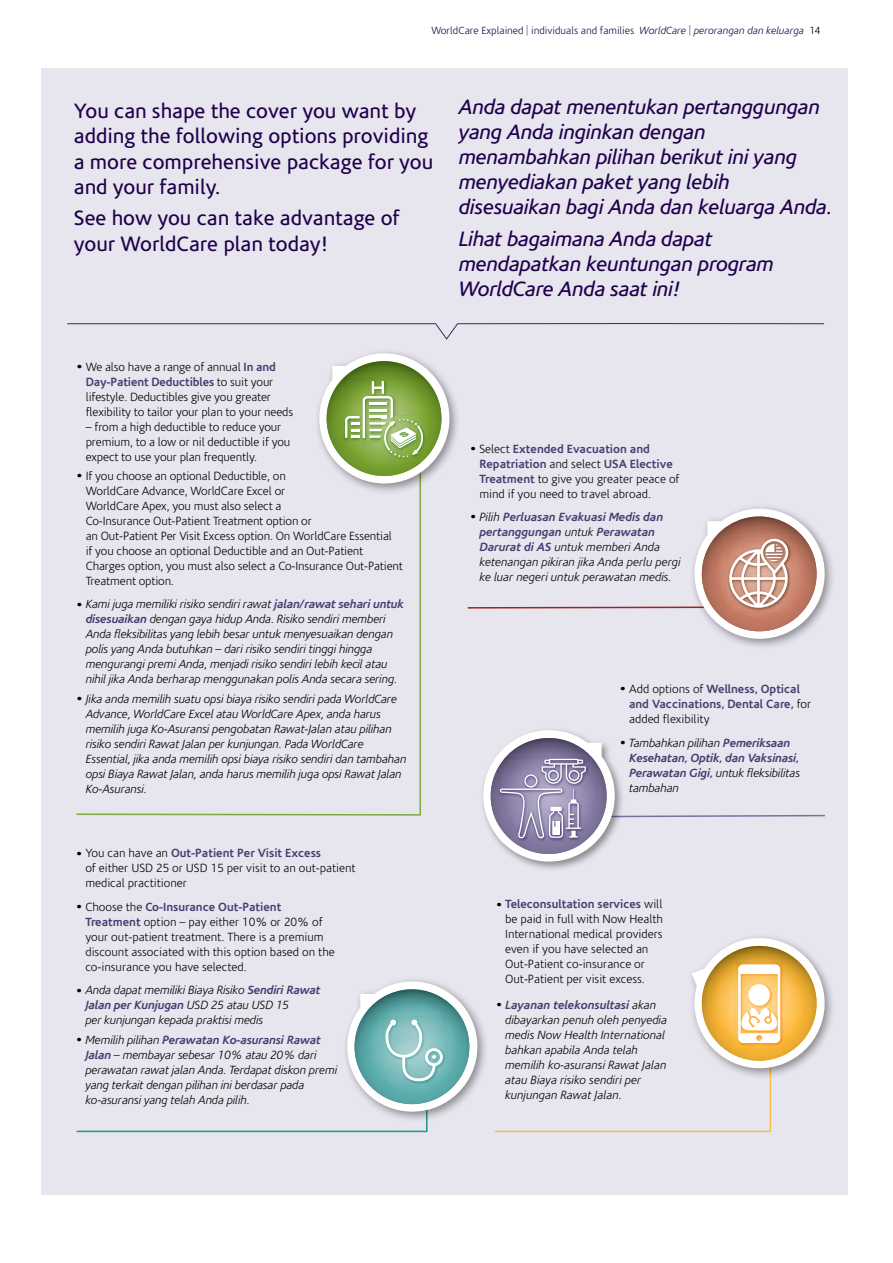
<style>
.page{position:relative;width:893px;height:1263px;background:#fff}
.page>*{position:absolute;margin:0;border:0;box-sizing:border-box;transform-origin:0 0}
.t1{font:italic 21px/25.2px "Corisande";letter-spacing:-.01em;color:#1f004b}
.t2{font:21px/25.2px "Corisande";color:#1f004b}
.t3{font:italic 300 12px/15px "Corisande";letter-spacing:-.01em;color:#000}
.t4{font:300 12px/15px "Corisande";letter-spacing:-.01em;color:#000}
.t5{font:italic 700 12px/15px "Corisande";letter-spacing:-.01em;color:#4b3c71}
.t6{font:700 12px/15px "Corisande";color:#4b3c71}
.t7{font:300 10.5px "Corisande";color:#1f004b}
.s1{color:#7c6a55}
.s2{font-style:italic}
.s3{font-style:italic;color:#7c6a55}
.s4{color:#000}
.s5{font-size:18px}
.s6{font-weight:700;color:#4b3c71}
.s7{font-style:normal;font-size:18px}
.s8{font-weight:300;font-size:18px;color:#000}
.s9{font-weight:300;color:#000}
</style>
<div class="page">
<div style="left:41px;top:68px;width:807px;height:1127px;background:#e7e5ee"></div>
<svg style="left:76px;top:495px;width:345px;height:321px"></svg>
<div style="left:342px;top:976px;width:147px;height:147px;background:#000;opacity:.4"></div>
<svg style="left:76px;top:981px;width:401px;height:152px"></svg>
<div style="left:689px;top:503px;width:147px;height:147px;background:#000;opacity:.4"></div>
<svg style="left:467px;top:509px;width:358px;height:130px"></svg>
<div style="left:479px;top:726px;width:146px;height:145px;background:#000;opacity:.4"></div>
<svg style="left:483px;top:730px;width:342px;height:131px"></svg>
<svg style="left:67px;top:323px;width:758px;height:17px"></svg>
<div style="left:314px;top:348px;width:147px;height:147px;background:#000;opacity:.4"></div>
<svg style="left:319px;top:353px;width:130px;height:130px"></svg>
<svg style="left:494px;top:936px;width:339px;height:197px"></svg>
<div style="left:748px;top:984px;width:22px;height:22px;background:#fff;border-radius:50%"></div>
<p class="t7" style="left:431px;top:25px;width:391px">WorldCare Explained <span class="s1">|</span> individuals and families <span class="s2">WorldCare</span> <span class="s3">|</span> <span class="s2">perorangan dan keluarga</span> <span class="s4">14</span></p>
<h1 class="t2" style="left:74px;top:99px;width:361px">You can shape the cover you want by adding the following options providing a more comprehensive package for you and your family.</h1>
<h1 class="t2" style="left:74px;top:206px;width:327px">See how you can take advantage of your WorldCare plan today!</h1>
<h1 class="t1" style="left:459px;top:94px;width:375px">Anda dapat menentukan pertanggungan yang Anda inginkan dengan menambahkan pilihan berikut ini yang menyediakan paket yang lebih disesuaikan bagi Anda dan keluarga Anda.</h1>
<h1 class="t1" style="left:459px;top:227px;width:317px">Lihat bagaimana Anda dapat mendapatkan keuntungan program<br>WorldCare Anda saat ini!</h1>
<p class="t4" style="left:86px;top:359px;width:209px;text-indent:-10px"><span class="s5">•</span>We also have a range of annual <span class="s6">In and Day-Patient Deductibles</span> to suit your lifestyle. Deductibles give you greater flexibility to tailor your plan to your needs</p>
<p class="t4" style="left:86px;top:419px;width:206px">– from a high deductible to reduce your premium, to a low or nil deductible if you expect to use your plan frequently.</p>
<p class="t4" style="left:86px;top:469px;width:319px;text-indent:-10px"><span class="s5">•</span>If you choose an optional Deductible, on<br>WorldCare Advance, WorldCare Excel or<br>WorldCare Apex, you must also select a<br>Co-Insurance Out-Patient Treatment option or<br>an Out-Patient Per Visit Excess option. On WorldCare Essential<br>if you choose an optional Deductible and an Out-Patient Charges option, you must also select a Co-Insurance Out-Patient Treatment option.</p>
<p class="t3" style="left:86px;top:597px;width:320px;text-indent:-10px"><span class="s7">•</span> Kami juga memiliki risiko sendiri rawat <span class="s6">jalan/rawat sehari untuk disesuaikan</span> dengan gaya hidup Anda. Risiko sendiri memberi Anda fleksibilitas yang lebih besar untuk menyesuaikan dengan polis yang Anda butuhkan – dari risiko sendiri tinggi hingga mengurangi premi Anda, menjadi risiko sendiri lebih kecil atau nihil jika Anda berharap menggunakan polis Anda secara sering.</p>
<p class="t3" style="left:86px;top:691px;width:322px;text-indent:-10px"><span class="s7">•</span>Jika anda memilih suatu opsi biaya risiko sendiri pada WorldCare Advance, WorldCare Excel atau WorldCare Apex, anda harus memilih juga Ko-Asuransi pengobatan Rawat-Jalan atau pilihan risiko sendiri Rawat Jalan per kunjungan. Pada WorldCare Essential, jika anda memilih opsi biaya risiko sendiri dan tambahan opsi Biaya Rawat Jalan, anda harus memilih juga opsi Rawat Jalan Ko-Asuransi.</p>
<p class="t4" style="left:85px;top:846px;width:272px;text-indent:-10px"><span class="s5">•</span>You can have an <span class="s6">Out-Patient Per Visit Excess<br></span>of either USD 25 or USD 15 per visit to an out-patient medical practitioner</p>
<p class="t4" style="left:85px;top:900px;width:251px;text-indent:-10px"><span class="s5">•</span>Choose the <span class="s6">Co-Insurance Out-Patient Treatment</span> option – pay either 10% or 20% of your out-patient treatment. There is a premium discount associated with this option based on the co-insurance you have selected.</p>
<p class="t3" style="left:85px;top:983px;width:237px;text-indent:-10px"><span class="s7">•</span>Anda dapat memiliki Biaya Risiko <span class="s6">Sendiri Rawat<br>Jalan per Kunjugan</span> USD 25 atau USD 15<br>per kunjungan kepada praktisi medis</p>
<p class="t3" style="left:85px;top:1032px;width:253px;text-indent:-10px"><span class="s7">•</span> Memilih pilihan <span class="s6">Perawatan Ko-asuransi Rawat Jalan</span> – membayar sebesar 10% atau 20% dari perawatan rawat jalan Anda. Terdapat diskon premi yang terkait dengan pilihan ini berdasar pada ko-asuransi yang telah Anda pilih.</p>
<p class="t4" style="left:479px;top:441px;width:202px;text-indent:-10px"><span class="s5">•</span>Select <span class="s6">Extended Evacuation and Repatriation</span> and select <span class="s6">USA Elective Treatment</span> to give you greater peace of mind if you need to travel abroad.</p>
<p class="t3" style="left:479px;top:510px;width:203px;text-indent:-10px"><span class="s5">•</span> Pilih <span class="s6">Perluasan Evakuasi Medis dan pertanggungan</span> untuk <span class="s6">Perawatan Darurat di AS</span> untuk memberi Anda ketenangan pikiran jika Anda perlu pergi ke luar negeri untuk perawatan medis.</p>
<p class="t6" style="left:629px;top:682px;width:184px;text-indent:-10px"><span class="s8">•</span><span class="s9">Add options of</span> Wellness, Optical and Vaccinations, Dental Care, <span class="s9">for added flexibility</span></p>
<p class="t5" style="left:629px;top:735px;width:172px;text-indent:-10px"><span class="s8">•</span><span class="s9">Tambahkan pilihan</span> Pemeriksaan<br>Kesehatan, Optik, dan Vaksinasi,<br>Perawatan Gigi, <span class="s9">untuk fleksibilitas tambahan</span></p>
<p class="t4" style="left:505px;top:897px;width:159px;text-indent:-10px"><span class="s5">•</span> <span class="s6">Teleconsultation services</span> will be paid in full with Now Health<br>International medical providers even if you have selected an<br>Out-Patient co-insurance or<br>Out-Patient per visit excess.</p>
<p class="t3" style="left:505px;top:998px;width:163px;text-indent:-10px"><span class="s7">•</span><span class="s6">Layanan telekonsultasi</span> akan dibayarkan penuh oleh penyedia medis Now Health International bahkan apabila Anda telah memilih ko-asuransi Rawat Jalan atau Biaya risiko sendiri per kunjungan Rawat Jalan.</p>
</div>
